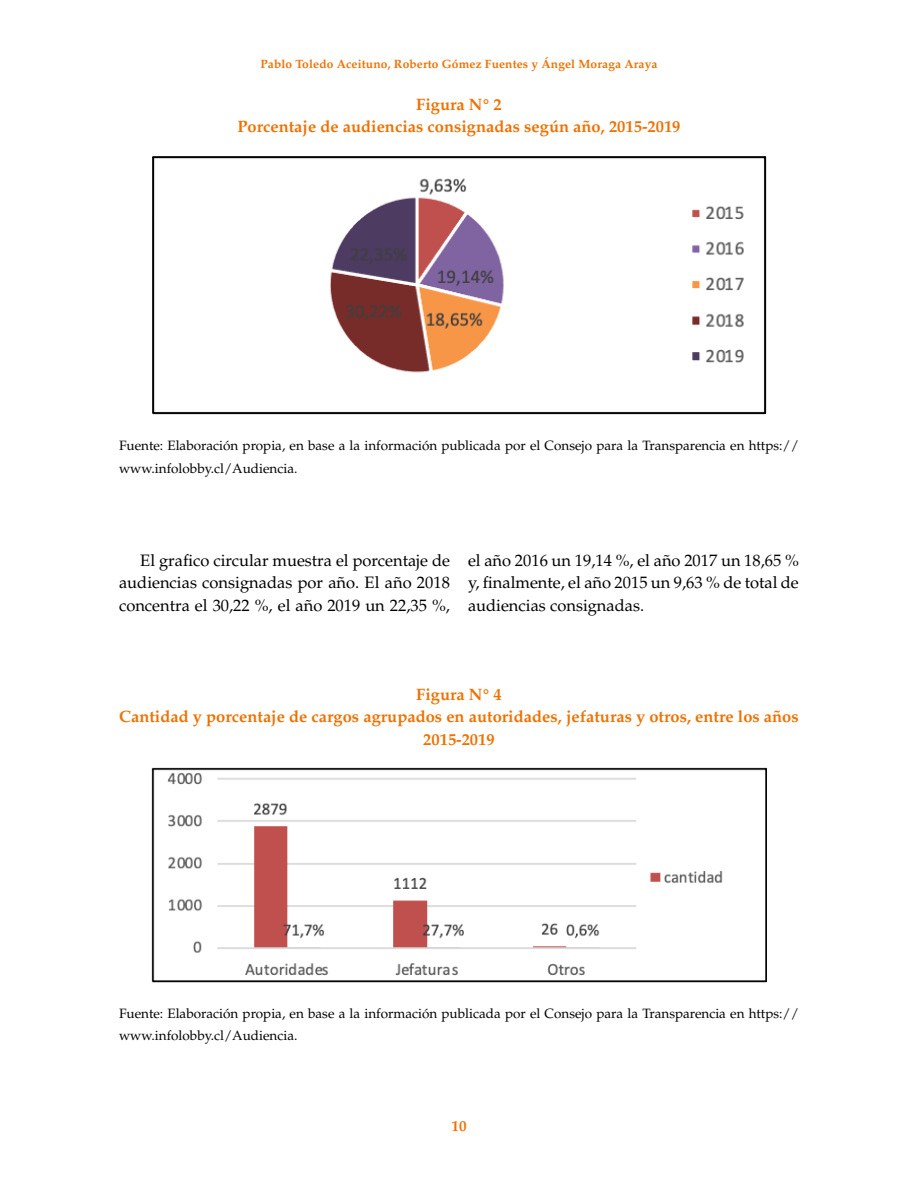
<style>
.page{position:relative;width:918px;height:1188px;background:#fff}
.page>*{position:absolute;margin:0;border:0;box-sizing:border-box;transform-origin:0 0}
.Texto{font:16.5px/22.5px "Palatino LT Std";color:#000;text-align:justify}
.Titulo_tabla_color_n{font:700 16.5px/22.5px "Palatino LT Std";color:#ee7203;text-align:center}
.t1{font:700 15px "Palatino LT Std";color:#ee7203}
.Fuente{font:13.5px/22.5px "Palatino LT Std";color:#000}
.t2{font:700 12px "Palatino LT Std";letter-spacing:.01em;color:#ee7203}
</style>
<div class="page">
<img style="left:152px;top:156px;width:615px;height:258px">
<img style="left:151px;top:767px;width:616px;height:216px">
<p class="t2" style="left:260px;top:57px;width:399px">Pablo Toledo Aceituno, Roberto Gómez Fuentes y Ángel Moraga Araya</p>
<p class="Titulo_tabla_color_n" style="left:237px;top:93px;width:445px">Figura N° 2<br>Porcentaje de audiencias consignadas según año, 2015-2019</p>
<p class="Fuente" style="left:119px;top:435px;width:681px">Fuente: Elaboración propia, en base a la información publicada por el Consejo para la Transparencia en https:// www.infolobby.cl/Audiencia.</p>
<p class="Texto" style="left:119px;top:549px;width:332px;text-indent:21px">El grafico circular muestra el porcentaje de audiencias consignadas por año. El año 2018 concentra el 30,22 %, el año 2019 un 22,35 %,</p>
<p class="Texto" style="left:468px;top:549px;width:332px">el año 2016 un 19,14 %, el año 2017 un 18,65 % y, finalmente, el año 2015 un 9,63 % de total de audiencias consignadas.</p>
<p class="Titulo_tabla_color_n" style="left:119px;top:683px;width:681px">Figura N° 4<br>Cantidad y porcentaje de cargos agrupados en autoridades, jefaturas y otros, entre los años<br>2015-2019</p>
<p class="Fuente" style="left:119px;top:1002px;width:681px">Fuente: Elaboración propia, en base a la información publicada por el Consejo para la Transparencia en https:// www.infolobby.cl/Audiencia.</p>
<p class="t1" style="left:451px;top:1117px;width:17px">10</p>
</div>
